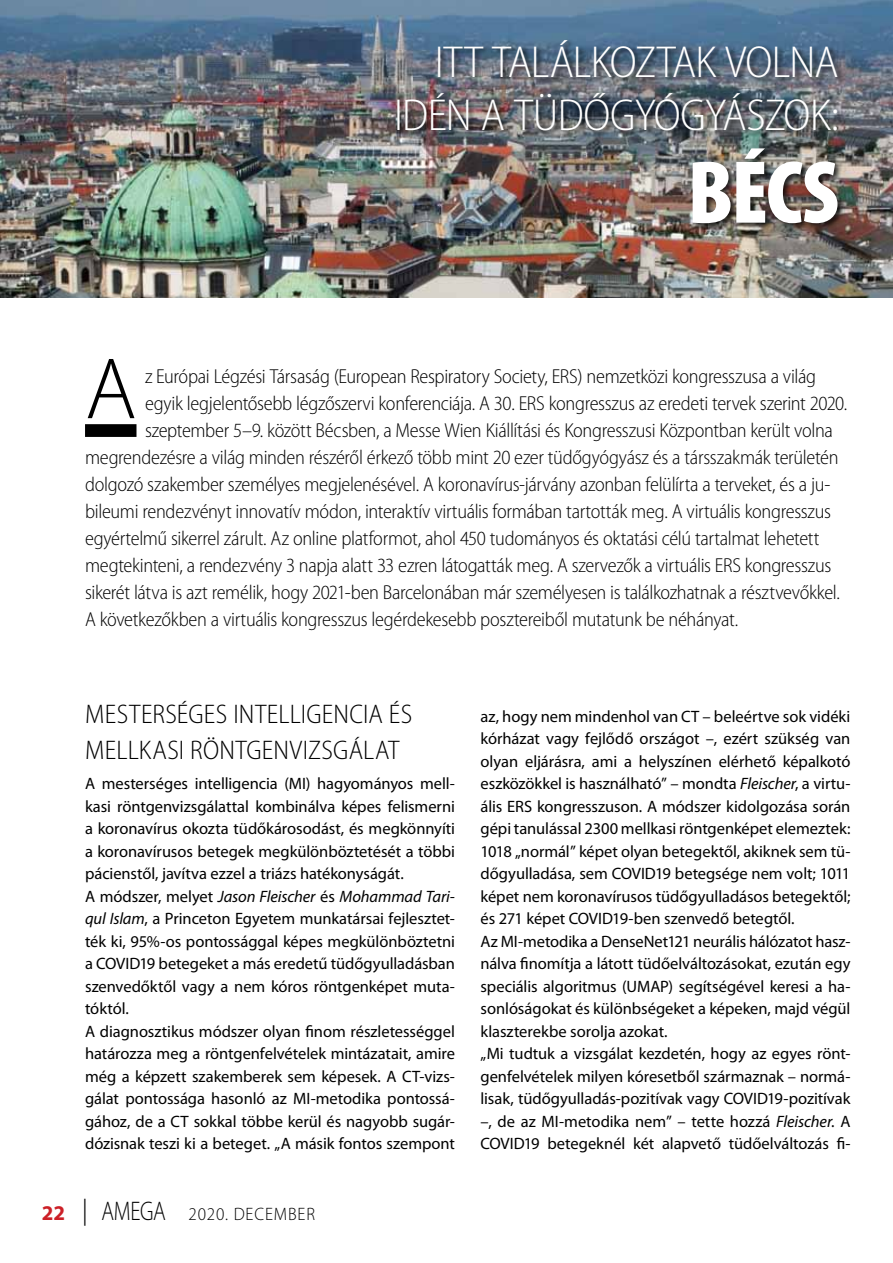
<style>
.page{position:relative;width:893px;height:1263px;background:#fff}
.page>*{position:absolute;margin:0;border:0;box-sizing:border-box;transform-origin:0 0}
.t1{font:900 condensed 90px "Myriad Pro";color:#fff}
.t2{font:300 87.75px "Myriad Pro";color:#000}
.t3{font:300 semi-condensed 45px/53.6px "Myriad Pro";letter-spacing:-.015em;color:#fff;text-align:right}
.t4{font:300 semi-condensed 27px/36px "Myriad Pro";letter-spacing:.01em;color:#000}
.t5{font:300 semi-condensed 20.25px "Myriad Pro";letter-spacing:-.02em;color:#000}
.t6{font:300 18px "Myriad Pro";letter-spacing:.05em;color:#000;scale:.95 1}
.t7{font:16.5px/22.5px "Myriad Pro";letter-spacing:-.005em;color:#000}
.s1{font-style:italic}
.s2{font-weight:700;font-size:21px;color:#cc2027}
.s3{font-size:27px;color:#000101}
.s4{font-size:27px}
</style>
<div class="page">
<img style="left:0;top:0;width:893px;height:298px">
<div style="left:85px;top:424px;width:51px;height:13px;background:#000"></div>
<div style="left:396px;top:39px;width:449px;height:191px;background:#000;opacity:.75"></div>
<h3 class="t3" style="left:394px;top:36px;width:446px">ITT TALÁLKOZTAK VOLNA<br>IDÉN A TÜDŐGYÓGYÁSZOK:</h3>
<h1 class="t1" style="left:687px;top:143px;width:153px">BÉCS</h1>
<h2 class="t2" style="left:85px;top:341px;width:53px">A</h2>
<p class="t5" style="left:145px;top:365px;width:673px">z Európai Légzési Társaság (European Respiratory Society, ERS) nemzetközi kongresszusa a világ</p>
<p class="t5" style="left:145px;top:392px;width:704px">egyik legjelentősebb légzőszervi konferenciája. A 30. ERS kongresszus az eredeti tervek szerint 2020.</p>
<p class="t5" style="left:145px;top:419px;width:690px">szeptember 5–9. között Bécsben, a Messe Wien Kiállítási és Kongresszusi Központban került volna</p>
<p class="t5" style="left:85px;top:446px;width:755px">megrendezésre a világ minden részéről érkező több mint 20 ezer tüdőgyógyász és a társszakmák területén</p>
<p class="t5" style="left:85px;top:473px;width:747px">dolgozó szakember személyes megjelenésével. A koronavírus-járvány azonban felülírta a terveket, és a ju-</p>
<p class="t5" style="left:85px;top:500px;width:748px">bileumi rendezvényt innovatív módon, interaktív virtuális formában tartották meg. A virtuális kongresszus</p>
<p class="t5" style="left:85px;top:527px;width:736px">egyértelmű sikerrel zárult. Az online platformot, ahol 450 tudományos és oktatási célú tartalmat lehetett</p>
<p class="t5" style="left:85px;top:554px;width:748px">megtekinteni, a rendezvény 3 napja alatt 33 ezren látogatták meg. A szervezők a virtuális ERS kongresszus</p>
<p class="t5" style="left:85px;top:581px;width:757px">sikerét látva is azt remélik, hogy 2021-ben Barcelonában már személyesen is találkozhatnak a résztvevőkkel.</p>
<p class="t5" style="left:85px;top:608px;width:655px">A következőkben a virtuális kongresszus legérdekesebb posztereiből mutatunk be néhányat.</p>
<h3 class="t4" style="left:85px;top:697px;width:329px">MESTERSÉGES INTELLIGENCIA ÉS<br>MELLKASI RÖNTGENVIZSGÁLAT</h3>
<p class="t7" style="left:85px;top:772px;width:371px">A mesterséges intelligencia (MI) hagyományos mell&shy;kasi röntgenvizsgálattal kombinálva képes felismerni a koronavírus okozta tüdőkárosodást, és megkönnyíti a koronavírusos betegek megkülönböztetését a többi pácienstől, javítva ezzel a triázs hatékonyságát.<br>A módszer, melyet <span class="s1">Jason Fleischer</span> és <span class="s1">Mohammad Tari&shy;qul Islam</span>, a Princeton Egyetem munkatársai fejlesztet&shy;ték ki, 95%-os pontossággal képes megkülönböztetni a COVID19 betegeket a más eredetű tüdőgyulladásban szenvedőktől vagy a nem kóros röntgenképet muta&shy;tóktól.<br>A diagnosztikus módszer olyan finom részletességgel határozza meg a röntgenfelvételek mintázatait, amire még a képzett szakemberek sem képesek. A CT-vizs&shy;gálat pontossága hasonló az MI-metodika pontossá&shy;gához, de a CT sokkal többe kerül és nagyobb sugár&shy;dózisnak teszi ki a beteget. „A másik fontos szempont</p>
<p class="t6" style="left:42px;top:1204px;width:289px"><span class="s2">22</span> <span class="s3">|</span> <span class="s4">AMEGA</span> 2020. DECEMBER</p>
<p class="t7" style="left:480px;top:705px;width:371px">az, hogy nem mindenhol van CT – beleértve sok vidéki kórházat vagy fejlődő országot –, ezért szükség van olyan eljárásra, ami a helyszínen elérhető képalkotó eszközökkel is használható” – mondta <span class="s1">Fleischer</span>, a virtu&shy;ális ERS kongresszuson. A módszer kidolgozása során gépi tanulással 2300 mellkasi röntgenképet elemeztek:<br>1018 „normál” képet olyan betegektől, akiknek sem tü&shy;dőgyulladása, sem COVID19 betegsége nem volt; 1011 képet nem koronavírusos tüdőgyulladásos betegektől; és 271 képet COVID19-ben szenvedő betegtől.<br>Az MI-metodika a DenseNet121 neurális hálózatot hasz&shy;nálva finomítja a látott tüdőelváltozásokat, ezután egy speciális algoritmus (UMAP) segítségével keresi a ha&shy;sonlóságokat és különbségeket a képeken, majd végül klaszterekbe sorolja azokat.<br>„Mi tudtuk a vizsgálat kezdetén, hogy az egyes rönt&shy;genfelvételek milyen kóresetből származnak – normá&shy;lisak, tüdőgyulladás-pozitívak vagy COVID19-pozitívak –, de az MI-metodika nem” – tette hozzá <span class="s1">Fleischer</span>. A COVID19 betegeknél két alapvető tüdőelváltozás fi-</p>
</div>
